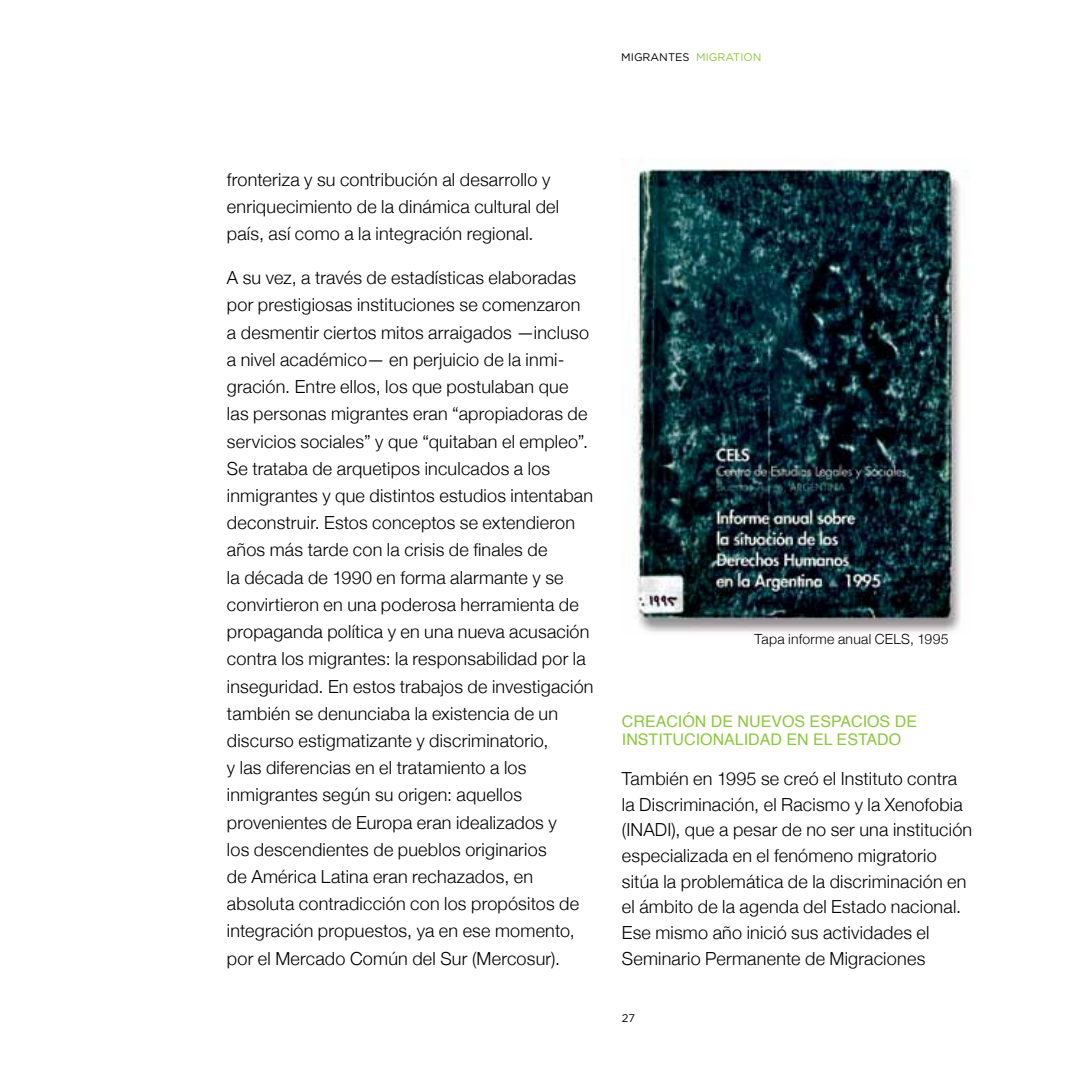
<style>
.page{position:relative;width:1078px;height:1078px;background:#fff}
.page>*{position:absolute;margin:0;border:0;box-sizing:border-box;transform-origin:0 0}
.t1{font:300 18px/27.2px "Helvetica Neue";letter-spacing:.01em;color:#000}
.t2{font:16px/18px "Helvetica";color:#8dc63f}
.t3{font:300 14px "Helvetica Neue";letter-spacing:.02em;color:#000}
.t4{font:11.2px "Gotham";color:#000}
.t5{font:11px "Gotham";color:#000}
.s1{color:#8dc63f}
</style>
<div class="page">
<img style="left:633px;top:167px;width:328px;height:466px">
<p class="t5" style="left:621px;top:50px;width:142px">MIGRANTES <span class="s1">MIGRATION</span></p>
<p class="t1" style="left:227px;top:164px;width:334px">fronteriza y su contribución al desarrollo y enriquecimiento de la dinámica cultural del país, así como a la integración regional.</p>
<p class="t1" style="left:227px;top:263px;width:368px">A su vez, a través de estadísticas elaboradas por prestigiosas instituciones se comenzaron a desmentir ciertos mitos arraigados —incluso a nivel académico— en perjuicio de la inmi&shy;gración. Entre ellos, los que postulaban que las personas migrantes eran “apropiadoras de servicios sociales” y que “quitaban el empleo”.<br>Se trataba de arquetipos inculcados a los inmigrantes y que distintos estudios intentaban deconstruir. Estos conceptos se extendieron años más tarde con la crisis de finales de<br>la década de 1990 en forma alarmante y se convirtieron en una poderosa herramienta de propaganda política y en una nueva acusación contra los migrantes: la responsabilidad por la inseguridad. En estos trabajos de investigación también se denunciaba la existencia de un discurso estigmatizante y discriminatorio,<br>y las diferencias en el tratamiento a los inmigrantes según su origen: aquellos provenientes de Europa eran idealizados y<br>los descendientes de pueblos originarios<br>de América Latina eran rechazados, en absoluta contradicción con los propósitos de integración propuestos, ya en ese momento, por el Mercado Común del Sur (Mercosur).</p>
<p class="t3" style="left:754px;top:627px;width:195px">Tapa informe anual CELS, 1995</p>
<p class="t2" style="left:621px;top:712px;width:296px">CREACIÓN DE NUEVOS ESPACIOS DE<br>INSTITUCIONALIDAD EN EL ESTADO</p>
<p class="t1" style="left:621px;top:764px;width:352px;line-height:25.6px">También en 1995 se creó el Instituto contra la Discriminación, el Racismo y la Xenofobia (INADI), que a pesar de no ser una institución especializada en el fenómeno migratorio sitúa la problemática de la discriminación en el ámbito de la agenda del Estado nacional.<br>Ese mismo año inició sus actividades el Seminario Permanente de Migraciones</p>
<p class="t4" style="left:621px;top:1010px;width:15px">27</p>
</div>
